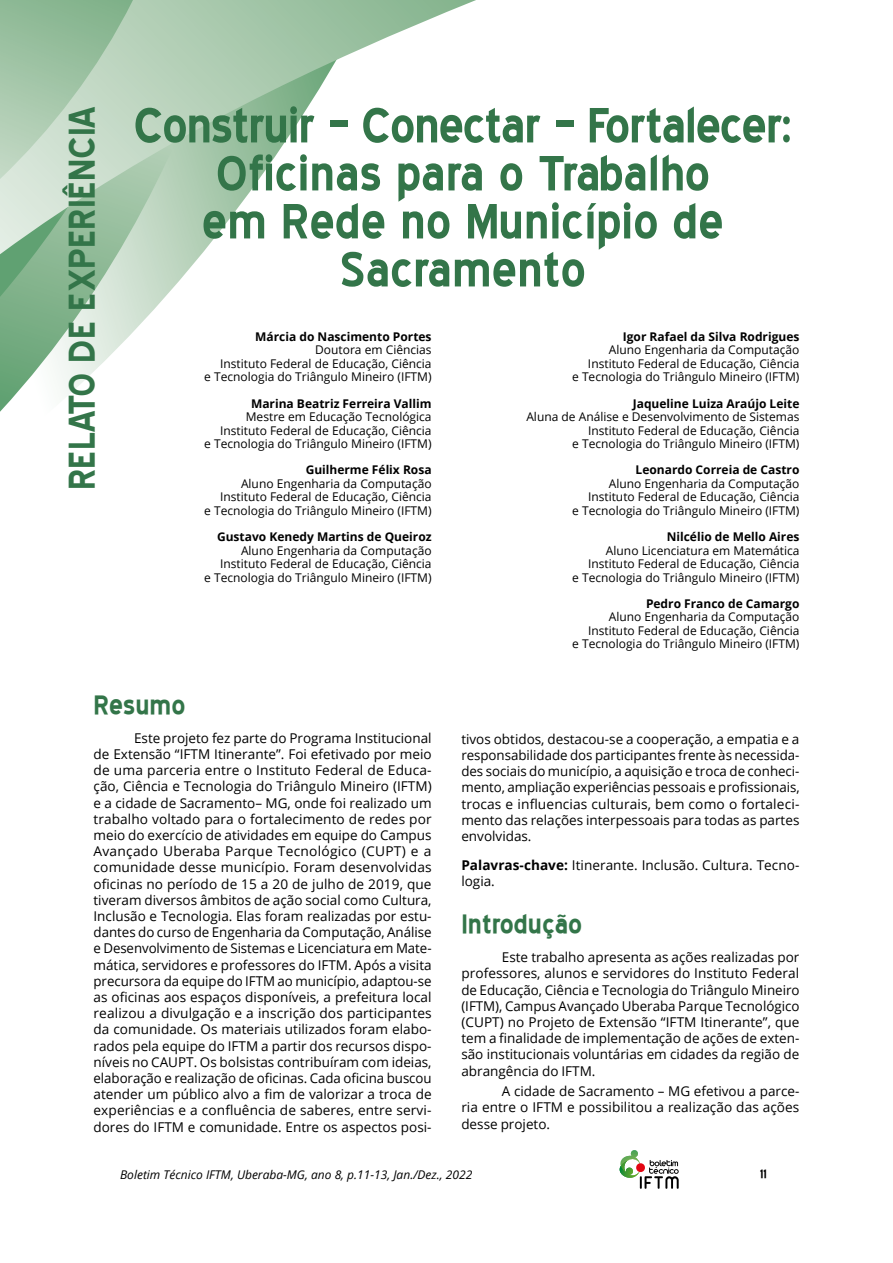
<style>
.page{position:relative;width:893px;height:1263px;background:#fff}
.page>*{position:absolute;margin:0;border:0;box-sizing:border-box;transform-origin:0 0}
.t1{font:700 60px/48px "Blue Highway";color:#337549;text-align:center}
.t2{font:700 45px "Blue Highway";color:#337549}
.t3{font:700 33px "Blue Highway";color:#337549}
.t4{font:700 15px "Blue Highway";color:#000}
.t5{font:13.5px/16.2px "Open Sans";color:#000;text-align:justify}
.t6{font:12px/13.5px "Open Sans";color:#000;text-align:right}
.t7{font:700 12px "Open Sans";color:#000}
.t8{font:italic 12px "Open Sans";color:#000}
.s1{font-weight:700}
</style>
<div class="page">
<svg style="left:619px;top:1150px;width:60px;height:39px"></svg>
<svg style="left:0;top:254px;width:202px;height:158px"></svg>
<svg style="left:0;top:0;width:476px;height:254px"></svg>
<svg style="left:0;top:0;width:133px;height:179px;background:#afccb3"></svg>
<h2 class="t2" style="left:61px;top:490px;width:385px;rotate:-90deg">RELATO DE EXPERIÊNCIA</h2>
<h1 class="t1" style="left:133px;top:102px;width:661px">Construir – Conectar – Fortalecer:<br>Oficinas para o Trabalho<br>em Rede no Município de<br>Sacramento</h1>
<p class="t7" style="left:255px;top:328px;width:178px">Márcia do Nascimento Portes</p>
<p class="t6" style="left:204px;top:343px;width:229px">Doutora em Ciências<br>Instituto Federal de Educação, Ciência<br>e Tecnologia do Triângulo Mineiro (IFTM)</p>
<p class="t7" style="left:251px;top:395px;width:182px">Marina Beatriz Ferreira Vallim</p>
<p class="t6" style="left:204px;top:410px;width:229px">Mestre em Educação Tecnológica<br>Instituto Federal de Educação, Ciência<br>e Tecnologia do Triângulo Mineiro (IFTM)</p>
<p class="t7" style="left:306px;top:462px;width:127px">Guilherme Félix Rosa</p>
<p class="t6" style="left:204px;top:476px;width:229px">Aluno Engenharia da Computação<br>Instituto Federal de Educação, Ciência<br>e Tecnologia do Triângulo Mineiro (IFTM)</p>
<p class="t7" style="left:217px;top:528px;width:216px">Gustavo Kenedy Martins de Queiroz</p>
<p class="t6" style="left:204px;top:543px;width:229px">Aluno Engenharia da Computação<br>Instituto Federal de Educação, Ciência<br>e Tecnologia do Triângulo Mineiro (IFTM)</p>
<p class="t7" style="left:623px;top:328px;width:178px">Igor Rafael da Silva Rodrigues</p>
<p class="t6" style="left:572px;top:343px;width:229px">Aluno Engenharia da Computação<br>Instituto Federal de Educação, Ciência<br>e Tecnologia do Triângulo Mineiro (IFTM)</p>
<p class="t7" style="left:633px;top:395px;width:168px">Jaqueline Luiza Araújo Leite</p>
<p class="t6" style="left:526px;top:410px;width:275px">Aluna de Análise e Desenvolvimento de Sistemas<br>Instituto Federal de Educação, Ciência<br>e Tecnologia do Triângulo Mineiro (IFTM)</p>
<p class="t7" style="left:636px;top:462px;width:165px">Leonardo Correia de Castro</p>
<p class="t6" style="left:572px;top:476px;width:229px">Aluno Engenharia da Computação<br>Instituto Federal de Educação, Ciência<br>e Tecnologia do Triângulo Mineiro (IFTM)</p>
<p class="t7" style="left:667px;top:528px;width:134px">Nilcélio de Mello Aires</p>
<p class="t6" style="left:572px;top:543px;width:229px">Aluno Licenciatura em Matemática<br>Instituto Federal de Educação, Ciência<br>e Tecnologia do Triângulo Mineiro (IFTM)</p>
<p class="t7" style="left:646px;top:595px;width:155px">Pedro Franco de Camargo</p>
<p class="t6" style="left:572px;top:610px;width:229px">Aluno Engenharia da Computação<br>Instituto Federal de Educação, Ciência<br>e Tecnologia do Triângulo Mineiro (IFTM)</p>
<h3 class="t3" style="left:94px;top:689px;width:93px">Resumo</h3>
<p class="t5" style="left:94px;top:729px;width:340px;text-indent:40px">Este projeto fez parte do Programa Institucional de Extensão “IFTM Itinerante”. Foi efetivado por meio de uma parceria entre o Instituto Federal de Educa&shy;ção, Ciência e Tecnologia do Triângulo Mineiro (IFTM) e a cidade de Sacramento– MG, onde foi realizado um trabalho voltado para o fortalecimento de redes por meio do exercício de atividades em equipe do Campus Avançado Uberaba Parque Tecnológico (CUPT) e a comunidade desse município. Foram desenvolvidas oficinas no período de 15 a 20 de julho de 2019, que tiveram diversos âmbitos de ação social como Cultura, Inclusão e Tecnologia. Elas foram realizadas por estu&shy;dantes do curso de Engenharia da Computação, Análise e Desenvolvimento de Sistemas e Licenciatura em Mate&shy;mática, servidores e professores do IFTM. Após a visita precursora da equipe do IFTM ao município, adaptou-se as oficinas aos espaços disponíveis, a prefeitura local realizou a divulgação e a inscrição dos participantes da comunidade. Os materiais utilizados foram elabo&shy;rados pela equipe do IFTM a partir dos recursos dispo&shy;níveis no CAUPT. Os bolsistas contribuíram com ideias, elaboração e realização de oficinas. Cada oficina buscou atender um público alvo a fim de valorizar a troca de experiências e a confluência de saberes, entre servi&shy;dores do IFTM e comunidade. Entre os aspectos posi-</p>
<p class="t5" style="left:461px;top:730px;width:340px">tivos obtidos, destacou-se a cooperação, a empatia e a responsabilidade dos participantes frente às necessida&shy;des sociais do município, a aquisição e troca de conheci&shy;mento, ampliação experiências pessoais e profissionais, trocas e influencias culturais, bem como o fortaleci&shy;mento das relações interpessoais para todas as partes envolvidas.</p>
<p class="t5" style="left:461px;top:857px;width:340px"><span class="s1">Palavras-chave:</span> Itinerante. Inclusão. Cultura. Tecno&shy;logia.</p>
<h3 class="t3" style="left:461px;top:909px;width:122px">Introdução</h3>
<p class="t5" style="left:461px;top:949px;width:340px;text-indent:40px">Este trabalho apresenta as ações realizadas por professores, alunos e servidores do Instituto Federal de Educação, Ciência e Tecnologia do Triângulo Mineiro (IFTM), Campus Avançado Uberaba Parque Tecnológico (CUPT) no Projeto de Extensão “IFTM Itinerante”, que tem a finalidade de implementação de ações de exten&shy;são institucionais voluntárias em cidades da região de abrangência do IFTM.</p>
<p class="t5" style="left:461px;top:1083px;width:340px;text-indent:40px">A cidade de Sacramento – MG efetivou a parce&shy;ria entre o IFTM e possibilitou a realização das ações desse projeto.</p>
<p class="t8" style="left:120px;top:1166px;width:354px">Boletim Técnico IFTM, Uberaba-MG, ano 8, p.11-13, Jan./Dez., 2022</p>
<p class="t4" style="left:760px;top:1167px;width:8px">11</p>
</div>
